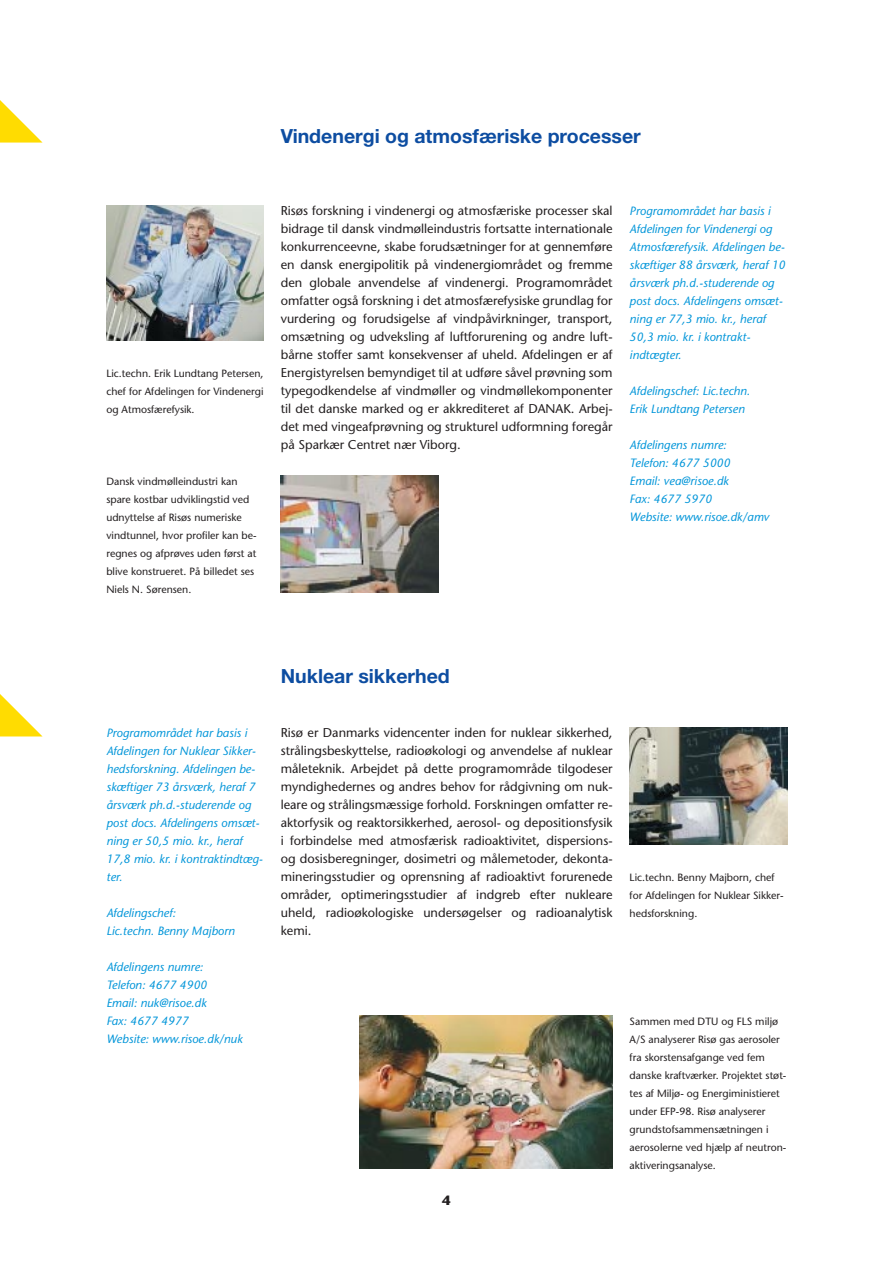
<style>
.page{position:relative;width:893px;height:1262px;background:#fff}
.page>*{position:absolute;margin:0;border:0;box-sizing:border-box;transform-origin:0 0}
.t1{font:700 19.5px "Helvetica Neue";color:#0d4da1}
.t2{font:700 13.5px "Stone Sans";color:#231f20}
.t3{font:12.75px/18px "Stone Sans";color:#231f20;text-align:justify}
.t4{font:italic 12px/18px "Stone Sans";color:#0095d9}
.t5{font:10.5px/18px "Stone Sans";color:#231f20}
</style>
<div class="page">
<img style="left:359px;top:1016px;width:253px;height:152px">
<img style="left:629px;top:727px;width:158px;height:117px">
<img style="left:281px;top:476px;width:157px;height:116px">
<svg style="left:0;top:100px;width:42px;height:42px"></svg>
<svg style="left:0;top:694px;width:42px;height:42px"></svg>
<img style="left:106px;top:206px;width:158px;height:134px">
<h1 class="t1" style="left:281px;top:129px;width:361px">Vindenergi og atmosfæriske processer</h1>
<p class="t5" style="left:106px;top:365px;width:159px;text-align:justify">Lic.techn. Erik Lundtang Petersen, chef for Afdelingen for Vindenergi og Atmosfærefysik.</p>
<p class="t5" style="left:106px;top:473px;width:152px">Dansk vindmølleindustri kan spare kostbar udviklingstid ved udnyttelse af Risøs numeriske vindtunnel, hvor profiler kan be&shy;regnes og afprøves uden først at blive konstrueret. På billedet ses<br>Niels N. Sørensen.</p>
<p class="t3" style="left:281px;top:202px;width:333px">Risøs forskning i vindenergi og atmosfæriske processer skal bidrage til dansk vindmølleindustris fortsatte internationale konkurrenceevne, skabe forudsætninger for at gennemføre en dansk energipolitik på vindenergiområdet og fremme den globale anvendelse af vindenergi. Programområdet omfatter også forskning i det atmosfærefysiske grundlag for vurdering og forudsigelse af vindpåvirkninger, transport, omsætning og udveksling af luftforurening og andre luft&shy;bårne stoffer samt konsekvenser af uheld. Afdelingen er af Energistyrelsen bemyndiget til at udføre såvel prøvning som typegodkendelse af vindmøller og vindmøllekomponenter til det danske marked og er akkrediteret af DANAK. Arbej&shy;det med vingeafprøvning og strukturel udformning foregår på Sparkær Centret nær Viborg.</p>
<p class="t4" style="left:629px;top:203px;width:157px">Programområdet har basis i<br>Afdelingen for Vindenergi og<br>Atmosfærefysik. Afdelingen be&shy;skæftiger 88 årsværk, heraf 10 årsværk ph.d.-studerende og post docs. Afdelingens omsæt&shy;ning er 77,3 mio. kr., heraf<br>50,3 mio. kr. i kontrakt&shy;indtægter.</p>
<p class="t4" style="left:629px;top:383px;width:122px">Afdelingschef: Lic.techn.<br>Erik Lundtang Petersen</p>
<p class="t4" style="left:629px;top:437px;width:141px">Afdelingens numre:<br>Telefon: 4677 5000<br>Email: vea@risoe.dk<br>Fax: 4677 5970<br>Website: www.risoe.dk/amv</p>
<p class="t4" style="left:106px;top:725px;width:158px">Programområdet har basis i<br>Afdelingen for Nuklear Sikker&shy;hedsforskning. Afdelingen be&shy;skæftiger 73 årsværk, heraf 7 årsværk ph.d.-studerende og post docs. Afdelingens omsæt&shy;ning er 50,5 mio. kr., heraf<br>17,8 mio. kr. i kontraktindtæg&shy;ter.</p>
<p class="t4" style="left:106px;top:905px;width:130px">Afdelingschef:<br>Lic.techn. Benny Majborn</p>
<p class="t4" style="left:106px;top:959px;width:138px">Afdelingens numre:<br>Telefon: 4677 4900<br>Email: nuk@risoe.dk<br>Fax: 4677 4977<br>Website: www.risoe.dk/nuk</p>
<h1 class="t1" style="left:281px;top:669px;width:170px">Nuklear sikkerhed</h1>
<p class="t3" style="left:281px;top:724px;width:333px">Risø er Danmarks videncenter inden for nuklear sikkerhed, strålingsbeskyttelse, radioøkologi og anvendelse af nuklear måleteknik. Arbejdet på dette programområde tilgodeser myndighedernes og andres behov for rådgivning om nuk&shy;leare og strålingsmæssige forhold. Forskningen omfatter re&shy;aktorfysik og reaktorsikkerhed, aerosol- og depositionsfysik i forbindelse med atmosfærisk radioaktivitet, dispersions&shy;og dosisberegninger, dosimetri og målemetoder, dekonta&shy;mineringsstudier og oprensning af radioaktivt forurenede områder, optimeringsstudier af indgreb efter nukleare uheld, radioøkologiske undersøgelser og radioanalytisk kemi.</p>
<p class="t5" style="left:629px;top:869px;width:155px">Lic.techn. Benny Majborn, chef for Afdelingen for Nuklear Sikker&shy;hedsforskning.</p>
<p class="t2" style="left:442px;top:1195px;width:10px">4</p>
<p class="t5" style="left:629px;top:1013px;width:158px">Sammen med DTU og FLS miljø<br>A/S analyserer Risø gas aerosoler fra skorstensafgange ved fem danske kraftværker. Projektet støt&shy;tes af Miljø- og Energiministieret under EFP-98. Risø analyserer grundstofsammensætningen i aerosolerne ved hjælp af neutron&shy;aktiveringsanalyse.</p>
</div>
